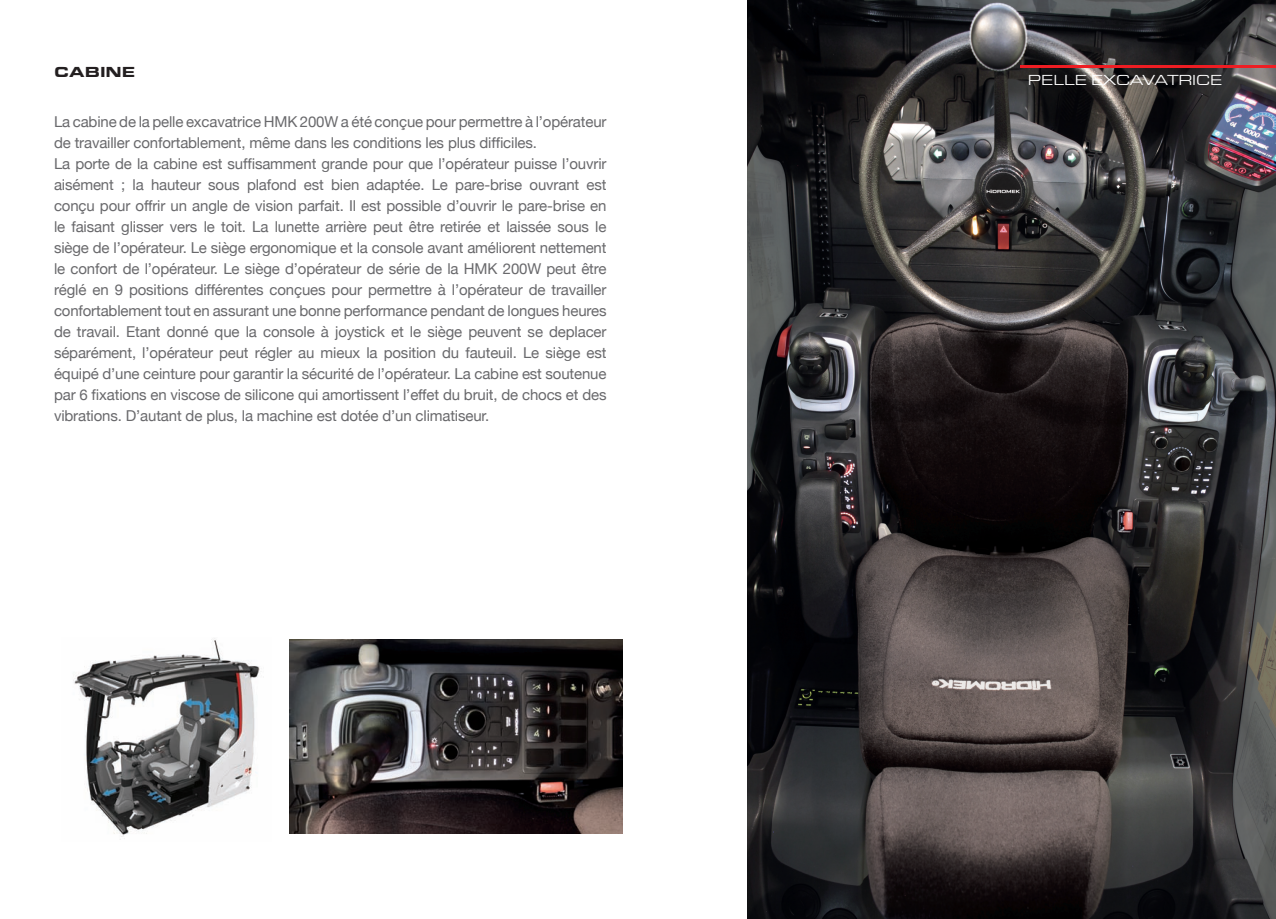
<style>
.page{position:relative;width:1276px;height:919px;background:#fff}
.page>*{position:absolute;margin:0;border:0;box-sizing:border-box;transform-origin:0 0}
.t1{font:15px/21px "Helvetica Neue";letter-spacing:-.01em;color:#69696c}
.t2{font:15px "Euro Stile Extended";letter-spacing:-.01em;color:#fff}
.t3{font:900 15px "Euro Stile Extended";letter-spacing:-.01em;color:#231f20}
</style>
<div class="page">
<img style="left:290px;top:639px;width:333px;height:194px">
<img style="left:747px;top:0;width:529px;height:918px">
<img style="left:73px;top:638px;width:187px;height:202px">
<hr style="left:1020px;top:66px;width:256px;height:2px;background:#ee1d23">
<p class="t3" style="left:54px;top:63px;width:83px">CABINE</p>
<p class="t1" style="left:54px;top:110px;width:554px">La cabine de la pelle excavatrice HMK 200W a été conçue pour permettre à l’opérateur de travailler confortablement, même dans les conditions les plus difficiles.<br>La porte de la cabine est suffisamment grande pour que l’opérateur puisse l’ouvrir aisément ; la hauteur sous plafond est bien adaptée. Le pare-brise ouvrant est conçu pour offrir un angle de vision parfait. Il est possible d’ouvrir le pare-brise en le faisant glisser vers le toit. La lunette arrière peut être retirée et laissée sous le siège de l’opérateur. Le siège ergonomique et la console avant améliorent nettement le confort de l’opérateur. Le siège d’opérateur de série de la HMK 200W peut être réglé en 9 positions différentes conçues pour permettre à l’opérateur de travailler confortablement tout en assurant une bonne performance pendant de longues heures de travail. Etant donné que la console à joystick et le siège peuvent se deplacer séparément, l’opérateur peut régler au mieux la position du fauteuil. Le siège est équipé d’une ceinture pour garantir la sécurité de l’opérateur. La cabine est soutenue par 6 fixations en viscose de silicone qui amortissent l’effet du bruit, de chocs et des vibrations. D’autant de plus, la machine est dotée d’un climatiseur.</p>
<p class="t2" style="left:1028px;top:72px;width:196px">PELLE EXCAVATRICE</p>
</div>
